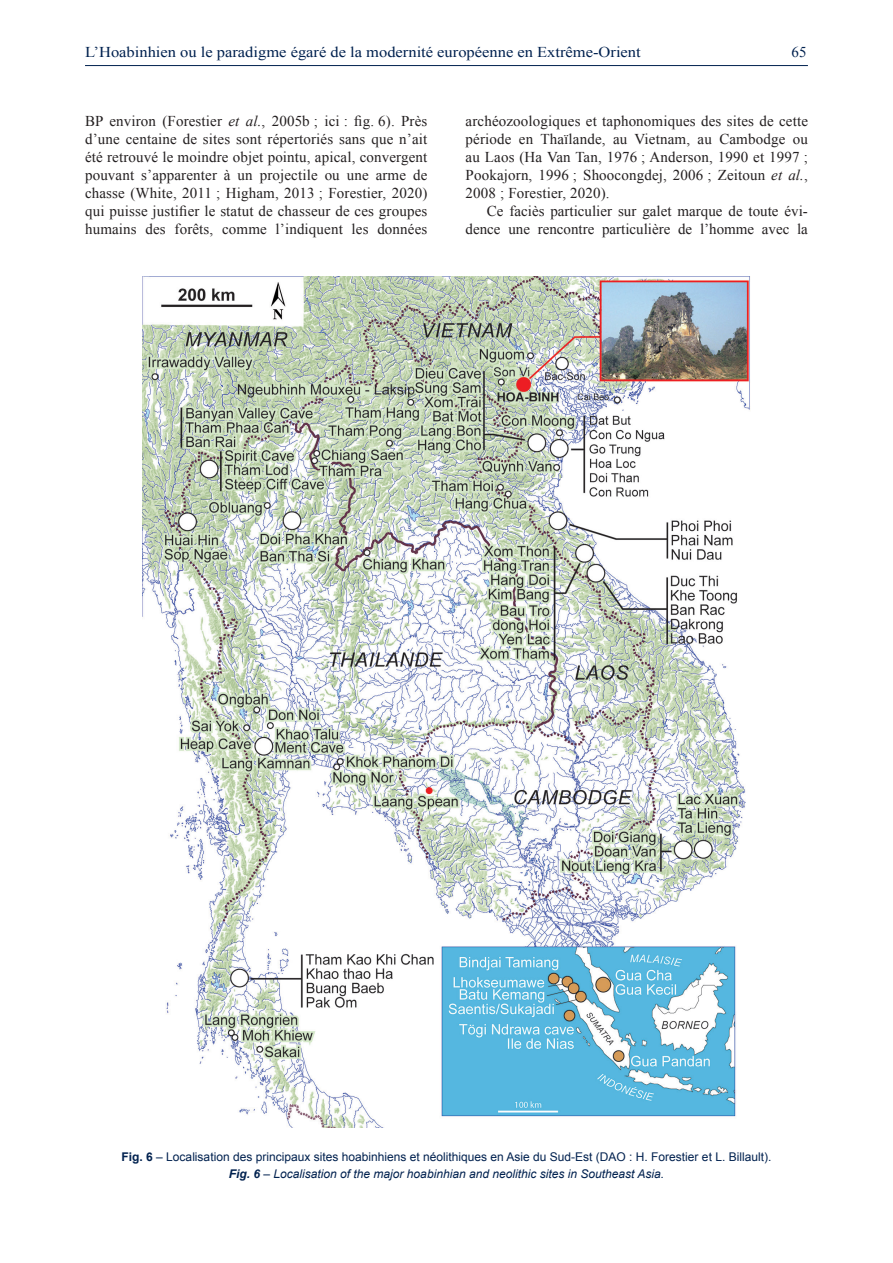
<style>
.page{position:relative;width:893px;height:1263px;background:#fff}
.page>*{position:absolute;margin:0;border:0;box-sizing:border-box;transform-origin:0 0}
.t1{font:15px/18px "Times New Roman";letter-spacing:.01em;color:#231f20;text-align:justify}
.t2{font:15px "Times New Roman";color:#00214f;scale:1.1 1}
.t3{font:15px "Times New Roman";color:#00214f}
.t4{font:12px/16.5px "Arial";color:#00214f;text-align:center}
.s1{font-style:italic}
.s2{font-weight:700}
.s3{font-weight:700;font-style:italic}
</style>
<div class="page">
<hr style="left:85px;top:65px;width:723px;height:1px;background:#00214f">
<img style="left:143px;top:277px;width:607px;height:850px">
<p class="t2" style="left:85px;top:42px;width:507px">L’Hoabinhien ou le paradigme égaré de la modernité européenne en Extrême-Orient</p>
<p class="t3" style="left:792px;top:42px;width:16px">65</p>
<p class="t1" style="left:85px;top:112px;width:344px">BP environ (Forestier <span class="s1">et al.</span>, 2005b ; ici : fig. 6). Près d’une centaine de sites sont répertoriés sans que n’ait été retrouvé le moindre objet pointu, apical, convergent pouvant s’apparenter à un projectile ou une arme de chasse (White, 2011 ; Higham, 2013 ; Forestier, 2020) qui puisse justifier le statut de chasseur de ces groupes humains des forêts, comme l’indiquent les données</p>
<p class="t1" style="left:466px;top:112px;width:344px">archéozoologiques et taphonomiques des sites de cette</p>
<p class="t1" style="left:466px;top:130px;width:344px">période en Thaïlande, au Vietnam, au Cambodge ou</p>
<p class="t1" style="left:466px;top:148px;width:344px">au Laos (Ha Van Tan, 1976 ; Anderson, 1990 et 1997 ;</p>
<p class="t1" style="left:466px;top:166px;width:344px">Pookajorn, 1996 ; Shoocongdej, 2006 ; Zeitoun <span class="s1">et al.</span>,</p>
<p class="t1" style="left:466px;top:184px;width:146px">2008 ; Forestier, 2020).</p>
<p class="t1" style="left:487px;top:202px;width:323px">Ce faciès particulier sur galet marque de toute évi-</p>
<p class="t1" style="left:466px;top:220px;width:344px">dence une rencontre particulière de l’homme avec la</p>
<p class="t4" style="left:122px;top:1149px;width:651px"><span class="s2">Fig. 6</span> – Localisation des principaux sites hoabinhiens et néolithiques en Asie du Sud-Est (DAO : H. Forestier et L. Billault).<br><span class="s3">Fig. 6</span> <span class="s1">– Localisation of the major hoabinhian and neolithic sites in Southeast Asia.</span></p>
</div>
